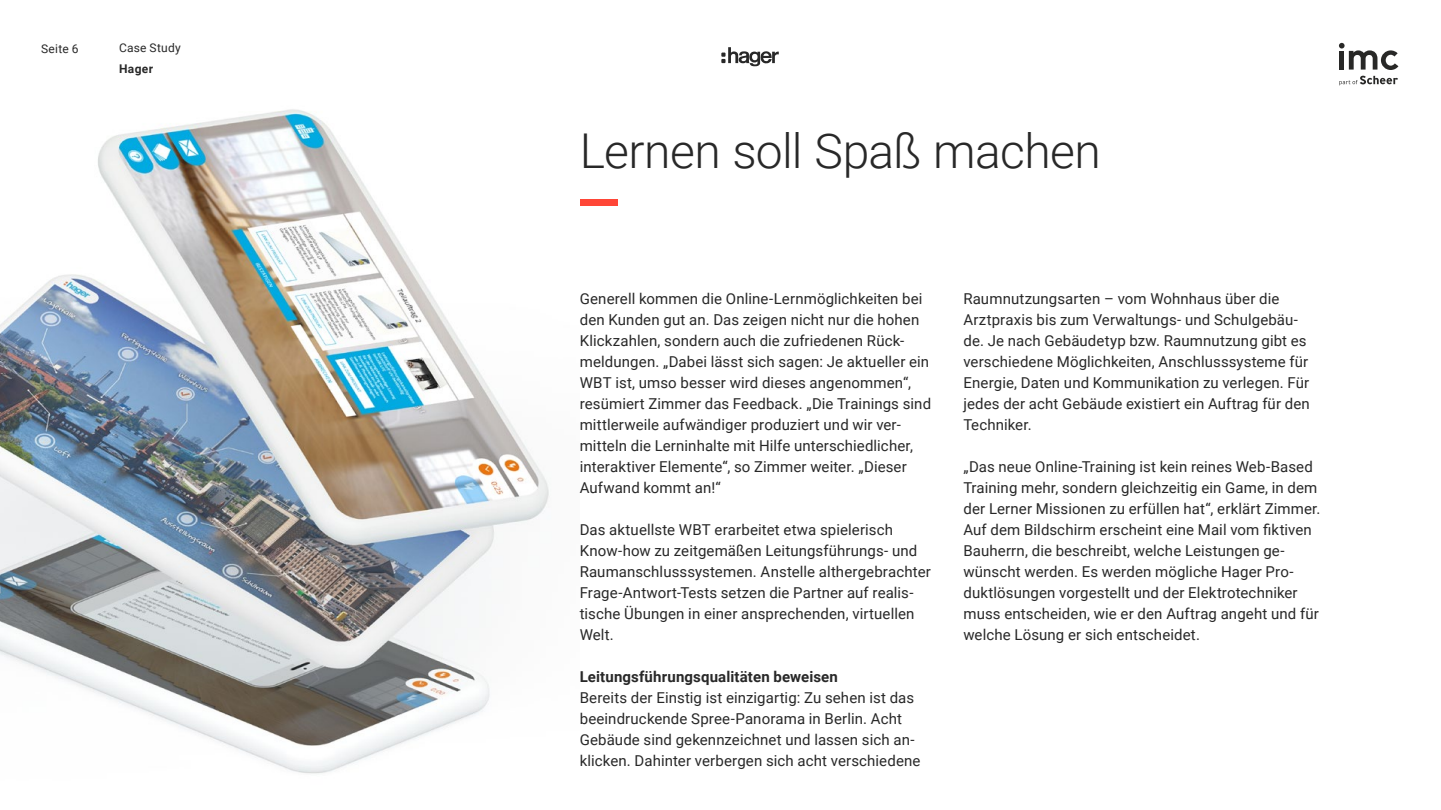
<style>
.page{position:relative;width:1441px;height:810px;background:#fff}
.page>*{position:absolute;margin:0;border:0;box-sizing:border-box;transform-origin:0 0}
.t1{font:84px "Roboto";color:#ff4637}
.t2{font:300 48px "Roboto";letter-spacing:-.01em;color:#282828}
.t3{font:15px/21px "Roboto";letter-spacing:.005em;color:#282828}
.t4{font:700 15px "Roboto";letter-spacing:.01em;color:#282828}
.t5{font:12px "Roboto";letter-spacing:.02em;color:#282828}
.t6{font:700 12px "Roboto";letter-spacing:.03em;color:#282828}
</style>
<div class="page">
<svg style="left:1339px;top:76px;width:58px;height:9px"></svg>
<svg style="left:1339px;top:43px;width:59px;height:27px"></svg>
<svg style="left:721px;top:47px;width:57px;height:20px"></svg>
<img style="left:0;top:109px;width:549px;height:665px">
<p class="t5" style="left:41px;top:40px;width:39px">Seite 6</p>
<p class="t5" style="left:119px;top:40px;width:63px">Case Study</p>
<p class="t6" style="left:119px;top:61px;width:35px">Hager</p>
<h2 class="t2" style="left:579px;top:117px;width:522px">Lernen soll Spaß machen</h2>
<h1 class="t1" style="left:579px;top:111px;width:39px">_</h1>
<p class="t3" style="left:579px;top:288px;width:353px">Generell kommen die Online-Lernmöglichkeiten bei den Kunden gut an. Das zeigen nicht nur die hohen Klickzahlen, sondern auch die zufriedenen Rück&shy;meldungen. „Dabei lässt sich sagen: Je aktueller ein WBT ist, umso besser wird dieses angenommen“, resümiert Zimmer das Feedback. „Die Trainings sind mittlerweile aufwändiger produziert und wir ver&shy;mitteln die Lerninhalte mit Hilfe unterschiedlicher, interaktiver Elemente“, so Zimmer weiter. „Dieser Aufwand kommt an!“</p>
<p class="t3" style="left:579px;top:519px;width:352px">Das aktuellste WBT erarbeitet etwa spielerisch Know-how zu zeitgemäßen Leitungsführungs- und Raumanschlusssystemen. Anstelle althergebrachter Frage-Antwort-Tests setzen die Partner auf realis&shy;tische Übungen in einer ansprechenden, virtuellen Welt.</p>
<p class="t4" style="left:579px;top:667px;width:260px">Leitungsführungsqualitäten beweisen</p>
<p class="t3" style="left:579px;top:687px;width:342px">Bereits der Einstig ist einzigartig: Zu sehen ist das beeindruckende Spree-Panorama in Berlin. Acht Gebäude sind gekennzeichnet und lassen sich an&shy;klicken. Dahinter verbergen sich acht verschiedene</p>
<p class="t3" style="left:963px;top:288px;width:348px">Raumnutzungsarten – vom Wohnhaus über die Arztpraxis bis zum Verwaltungs- und Schulgebäu&shy;de. Je nach Gebäudetyp bzw. Raumnutzung gibt es verschiedene Möglichkeiten, Anschlusssysteme für Energie, Daten und Kommunikation zu verlegen. Für jedes der acht Gebäude existiert ein Auftrag für den Techniker.</p>
<p class="t3" style="left:963px;top:456px;width:358px">„Das neue Online-Training ist kein reines Web-Based Training mehr, sondern gleichzeitig ein Game, in dem der Lerner Missionen zu erfüllen hat“, erklärt Zimmer.<br>Auf dem Bildschirm erscheint eine Mail vom fiktiven Bauherrn, die beschreibt, welche Leistungen ge&shy;wünscht werden. Es werden mögliche Hager Pro&shy;duktlösungen vorgestellt und der Elektrotechniker muss entscheiden, wie er den Auftrag angeht und für welche Lösung er sich entscheidet.</p>
</div>
